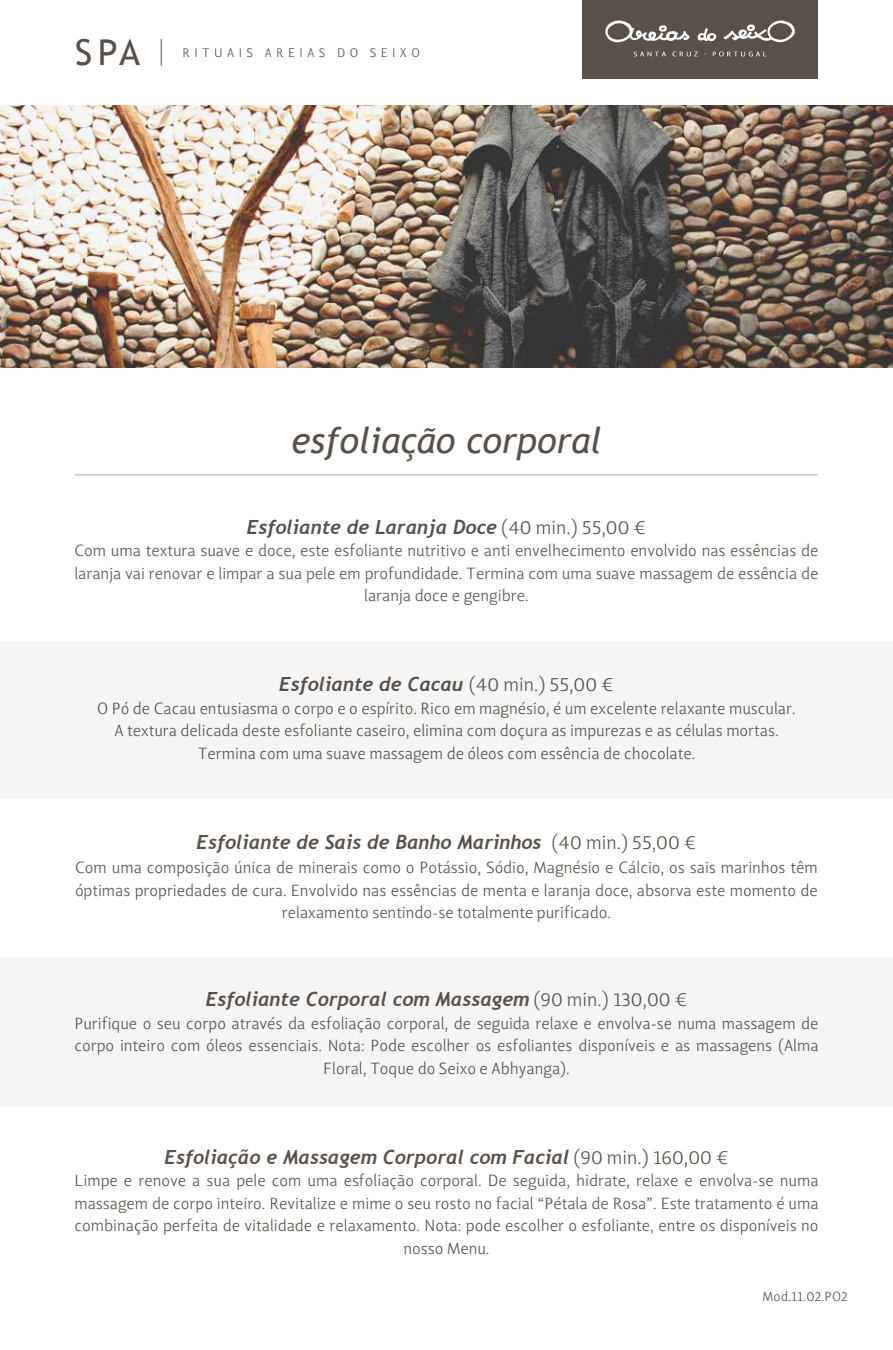
<style>
.page{position:relative;width:893px;height:1350px;background:#fff}
.page>*{position:absolute;margin:0;border:0;box-sizing:border-box;transform-origin:0 0}
.t1{font:italic 36px "Trebuchet MS";color:#595049}
.t2{font:35.7px "Trebuchet MS";color:#595049}
.t3{font:italic 700 19.5px "Trebuchet";color:#595049}
.t4{font:16.5px/22.5px "Lisboa LF Light";color:#595049;text-align:center}
.t5{font:13.5px "Lisboa LF Light";letter-spacing:.01em;color:#595049}
.t6{font:12.6px "Lisboa LF Light";letter-spacing:.35em;color:#595049}
.s1{font-family:"Lisboa LF Light";font-weight:400;font-style:normal}
</style>
<div class="page">
<img style="left:0;top:105px;width:892px;height:263px">
<div style="left:0;top:641px;width:892px;height:158px;background:#f5f5f5"></div>
<div style="left:0;top:957px;width:892px;height:149px;background:#f5f5f5"></div>
<div style="left:582px;top:0;width:235px;height:79px;background:#595049"></div>
<svg style="left:605px;top:20px;width:190px;height:23px"></svg>
<svg style="left:633px;top:52px;width:33px;height:4px"></svg>
<svg style="left:672px;top:52px;width:25px;height:4px"></svg>
<svg style="left:712px;top:52px;width:54px;height:4px"></svg>
<svg style="left:161px;top:39px;width:1px;height:27px"></svg>
<hr style="left:75px;top:475px;width:743px;height:1px;background:#595049">
<h2 class="t2" style="left:75px;top:32px;width:67px">SPA</h2>
<p class="t6" style="left:182px;top:45px;width:239px">RITUAIS AREIAS DO SEIXO</p>
<h1 class="t1" style="left:291px;top:419px;width:312px">esfoliação corporal</h1>
<p class="t3" style="left:247px;top:515px;width:400px">Esfoliante de Laranja Doce <span class="s1">(40 min.) 55,00 €</span></p>
<p class="t4" style="left:74px;top:539px;width:745px">Com uma textura suave e doce, este esfoliante nutritivo e anti envelhecimento envolvido nas essências de laranja vai renovar e limpar a sua pele em profundidade. Termina com uma suave massagem de essência de laranja doce e gengibre.</p>
<p class="t3" style="left:279px;top:672px;width:336px">Esfoliante de Cacau <span class="s1">(40 min.) 55,00 €</span></p>
<p class="t4" style="left:97px;top:697px;width:699px">O Pó de Cacau entusiasma o corpo e o espírito. Rico em magnésio, é um excelente relaxante muscular.<br>A textura delicada deste esfoliante caseiro, elimina com doçura as impurezas e as células mortas.<br>Termina com uma suave massagem de óleos com essência de chocolate.</p>
<p class="t3" style="left:196px;top:830px;width:501px">Esfoliante de Sais de Banho Marinhos <span class="s1">(40 min.) 55,00 €</span></p>
<p class="t4" style="left:75px;top:856px;width:744px">Com uma composição única de minerais como o Potássio, Sódio, Magnésio e Cálcio, os sais marinhos têm óptimas propriedades de cura. Envolvido nas essências de menta e laranja doce, absorva este momento de relaxamento sentindo-se totalmente purificado.</p>
<p class="t3" style="left:206px;top:987px;width:483px">Esfoliante Corporal com Massagem <span class="s1">(90 min.) 130,00 €</span></p>
<p class="t4" style="left:74px;top:1012px;width:745px">Purifique o seu corpo através da esfoliação corporal, de seguida relaxe e envolva-se numa massagem de corpo inteiro com óleos essenciais. Nota: Pode escolher os esfoliantes disponíveis e as massagens (Alma<br>Floral, Toque do Seixo e Abhyanga).</p>
<p class="t3" style="left:164px;top:1145px;width:565px">Esfoliação e Massagem Corporal com Facial <span class="s1">(90 min.) 160,00 €</span></p>
<p class="t4" style="left:74px;top:1169px;width:745px">Limpe e renove a sua pele com uma esfoliação corporal. De seguida, hidrate, relaxe e envolva-se numa massagem de corpo inteiro. Revitalize e mime o seu rosto no facial “Pétala de Rosa”. Este tratamento é uma combinação perfeita de vitalidade e relaxamento. Nota: pode escolher o esfoliante, entre os disponíveis no nosso Menu.</p>
<p class="t5" style="left:762px;top:1289px;width:87px">Mod.11.02.PO2</p>
</div>
